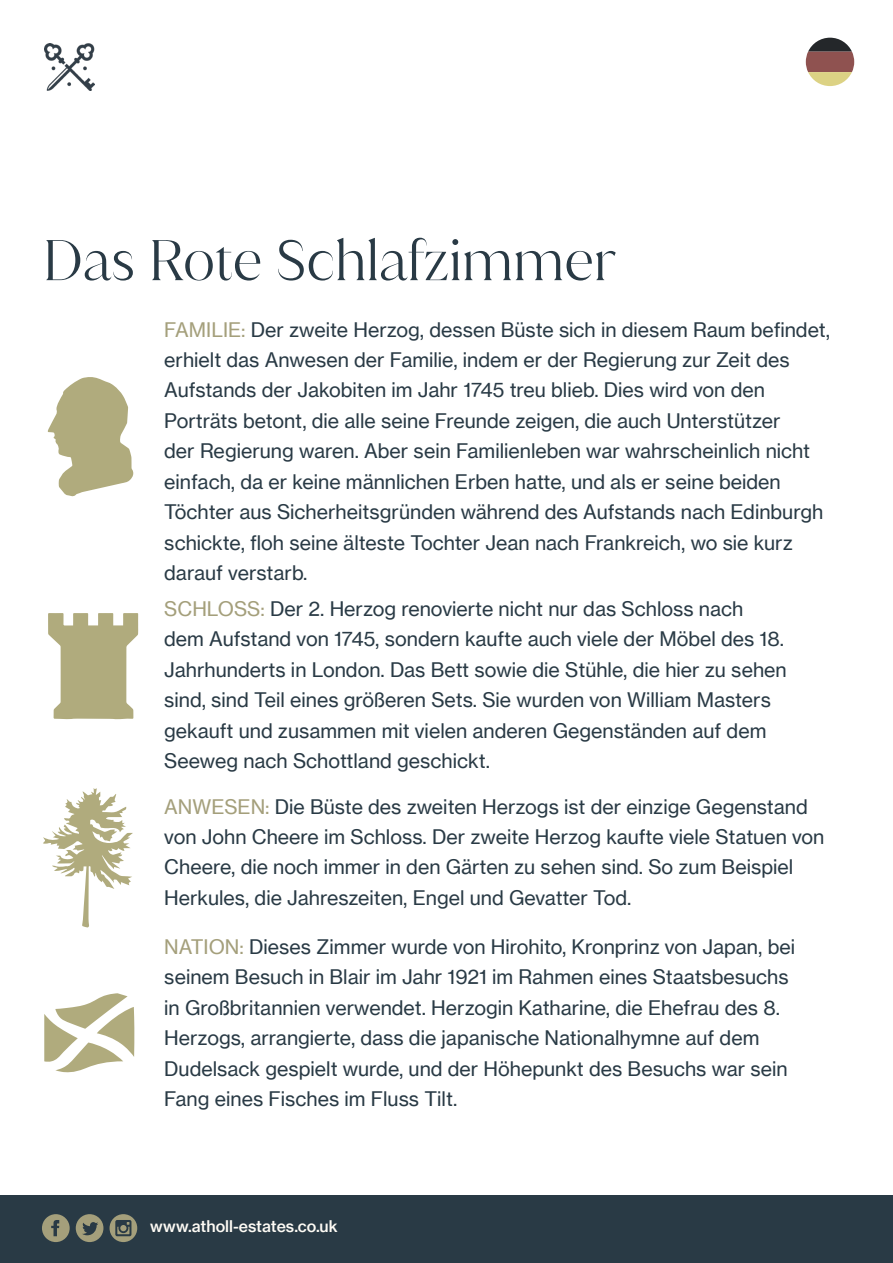
<style>
.page{position:relative;width:893px;height:1263px;background:#fff}
.page>*{position:absolute;margin:0;border:0;box-sizing:border-box;transform-origin:0 0}
.t1{font:300 55.05px "Juana Alt";color:#293a45}
.t2{font:19.65px/30.5px "N Haas Grotesk TX Pro 55 Rg";color:#293a45}
.t3{font:15.75px "N Haas Grotesk TX Pro 65 Md";color:#fefbf5}
.s1{color:#a49f7b}
</style>
<div class="page">
<div style="left:0;top:1195px;width:893px;height:68px;background:#293a45"></div>
<svg style="left:42px;top:1214px;width:28px;height:28px"></svg>
<svg style="left:110px;top:1214px;width:27px;height:28px"></svg>
<svg style="left:76px;top:1214px;width:27px;height:28px"></svg>
<img style="left:45px;top:43px;width:50px;height:47px">
<svg style="left:806px;top:38px;width:48px;height:48px"></svg>
<svg style="left:44px;top:993px;width:90px;height:80px"></svg>
<svg style="left:48px;top:377px;width:85px;height:119px"></svg>
<svg style="left:48px;top:613px;width:90px;height:107px"></svg>
<svg style="left:43px;top:788px;width:90px;height:140px"></svg>
<p class="t1" style="left:43px;top:225px;width:575px">Das Rote Schlafzimmer</p>
<p class="t2" style="left:164px;top:314px;width:667px"><span class="s1">FAMILIE:</span> Der zweite Herzog, dessen Büste sich in diesem Raum befindet, erhielt das Anwesen der Familie, indem er der Regierung zur Zeit des Aufstands der Jakobiten im Jahr 1745 treu blieb. Dies wird von den Porträts betont, die alle seine Freunde zeigen, die auch Unterstützer<br>der Regierung waren. Aber sein Familienleben war wahrscheinlich nicht einfach, da er keine männlichen Erben hatte, und als er seine beiden Töchter aus Sicherheitsgründen während des Aufstands nach Edinburgh schickte, floh seine älteste Tochter Jean nach Frankreich, wo sie kurz darauf verstarb.</p>
<p class="t2" style="left:164px;top:593px;width:624px"><span class="s1">SCHLOSS:</span> Der 2. Herzog renovierte nicht nur das Schloss nach dem Aufstand von 1745, sondern kaufte auch viele der Möbel des 18.<br>Jahrhunderts in London. Das Bett sowie die Stühle, die hier zu sehen sind, sind Teil eines größeren Sets. Sie wurden von William Masters gekauft und zusammen mit vielen anderen Gegenständen auf dem Seeweg nach Schottland geschickt.</p>
<p class="t2" style="left:164px;top:791px;width:662px"><span class="s1">ANWESEN:</span> Die Büste des zweiten Herzogs ist der einzige Gegenstand von John Cheere im Schloss. Der zweite Herzog kaufte viele Statuen von Cheere, die noch immer in den Gärten zu sehen sind. So zum Beispiel Herkules, die Jahreszeiten, Engel und Gevatter Tod.</p>
<p class="t2" style="left:164px;top:931px;width:632px"><span class="s1">NATION:</span> Dieses Zimmer wurde von Hirohito, Kronprinz von Japan, bei seinem Besuch in Blair im Jahr 1921 im Rahmen eines Staatsbesuchs in Großbritannien verwendet. Herzogin Katharine, die Ehefrau des 8.<br>Herzogs, arrangierte, dass die japanische Nationalhymne auf dem Dudelsack gespielt wurde, und der Höhepunkt des Besuchs war sein Fang eines Fisches im Fluss Tilt.</p>
<p class="t3" style="left:150px;top:1217px;width:189px">www.atholl-estates.co.uk</p>
</div>
